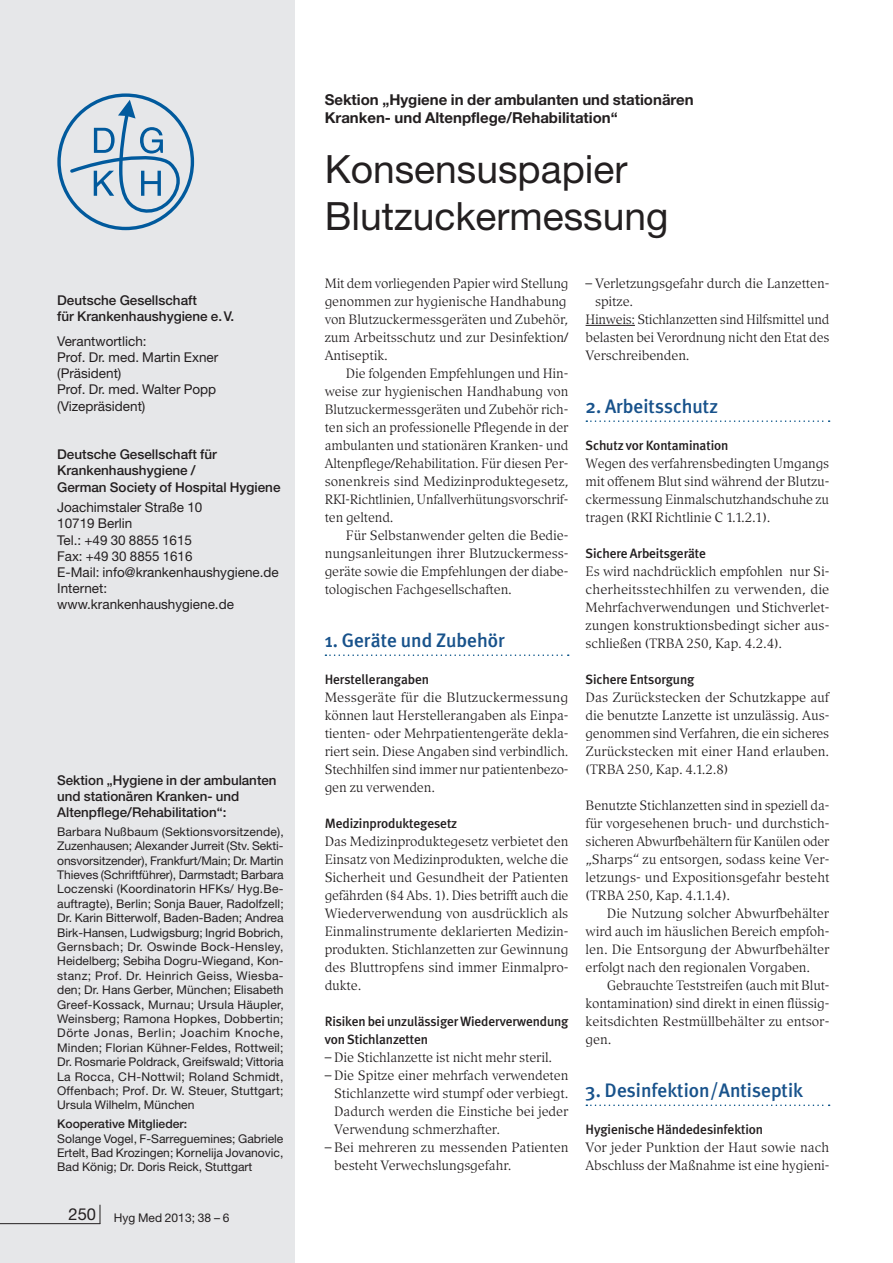
<style>
.page{position:relative;width:893px;height:1263px;background:#fff}
.page>*{position:absolute;margin:0;border:0;box-sizing:border-box;transform-origin:0 0}
.t1{font:39px/46.8px "Helvetica Neue";color:#231f20}
.t2{font:500 19.5px "Meta Plus";color:#18528b}
.t3{font:700 15px/18px "Helvetica Neue";color:#231f20}
.t4{font:13.5px/18px "Compatil Exquisit LT";letter-spacing:-.01em;color:#231f20;text-align:justify}
.t5{font:13.5px/16.2px "Helvetica Neue";color:#231f20}
.t6{font:500 13.5px/16.2px "Helvetica Neue";color:#231f20}
.t7{font:500 13.5px/18px "Meta Plus";letter-spacing:-.01em;color:#231f20}
.t8{font:12px/14.4px "Helvetica Neue";color:#231f20;text-align:justify}
.t9{font:500 12px "Helvetica Neue";color:#231f20}
</style>
<div class="page">
<div style="left:0;top:0;width:295px;height:1263px;background:#e6e7e9"></div>
<svg style="left:57px;top:93px;width:137px;height:137px"></svg>
<hr style="left:0;top:1223px;width:100px;height:1px;background:#231f20">
<svg style="left:100px;top:1205px;width:1px;height:19px"></svg>
<svg style="left:325px;top:654px;width:244px;height:2px"></svg>
<hr style="left:586px;top:325px;width:49px;height:1px;background:#231f20">
<svg style="left:586px;top:420px;width:244px;height:2px"></svg>
<svg style="left:586px;top:1104px;width:244px;height:2px"></svg>
<p class="t6" style="left:57px;top:292px;width:178px">Deutsche Gesellschaft<br>für Krankenhaushygiene e.V.</p>
<p class="t5" style="left:57px;top:333px;width:163px">Verantwortlich:<br>Prof. Dr. med. Martin Exner (Präsident)<br>Prof. Dr. med. Walter Popp (Vizepräsident)</p>
<p class="t6" style="left:57px;top:446px;width:225px">Deutsche Gesellschaft für<br>Krankenhaushygiene /<br>German Society of Hospital Hygiene</p>
<p class="t5" style="left:57px;top:499px;width:223px">Joachimstaler Straße 10<br>10719 Berlin<br>Tel.: +49 30 8855 1615<br>Fax: +49 30 8855 1616<br>E-Mail: info@krankenhaushygiene.de<br>Internet: www.krankenhaushygiene.de</p>
<p class="t6" style="left:57px;top:772px;width:221px">Sektion „Hygiene in der ambulanten und stationären Kranken- und<br>Altenpflege/Rehabilitation“:</p>
<p class="t8" style="left:57px;top:824px;width:228px">Barbara Nußbaum (Sektionsvorsitzende), Zuzenhausen; Alexander Jurreit (Stv. Sekti&shy;onsvorsitzender), Frankfurt/Main; Dr. Martin Thieves (Schriftführer), Darmstadt; Barbara Loczenski (Koordinatorin HFKs/ Hyg.Be&shy;auftragte), Berlin; Sonja Bauer, Radolfzell; Dr. Karin Bitterwolf, Baden-Baden; Andrea Birk-Hansen, Ludwigsburg; Ingrid Bobrich, Gernsbach; Dr. Oswinde Bock-Hensley, Heidelberg; Sebiha Dogru-Wiegand, Kon&shy;stanz; Prof. Dr. Heinrich Geiss, Wiesba&shy;den; Dr. Hans Gerber, München; Elisabeth Greef-Kossack, Murnau; Ursula Häupler, Weinsberg; Ramona Hopkes, Dobbertin; Dörte Jonas, Berlin; Joachim Knoche, Minden; Florian Kühner-Feldes, Rottweil; Dr. Rosmarie Poldrack, Greifswald; Vittoria La Rocca, CH-Nottwil; Roland Schmidt, Offenbach; Prof. Dr. W. Steuer, Stuttgart; Ursula Wilhelm, München</p>
<p class="t9" style="left:57px;top:1117px;width:131px">Kooperative Mitglieder:</p>
<p class="t8" style="left:57px;top:1131px;width:228px">Solange Vogel, F-Sarreguemines; Gabriele Ertelt, Bad Krozingen; Kornelija Jovanovic, Bad König; Dr. Doris Reick, Stuttgart</p>
<p class="t8" style="left:69px;top:1210px;width:163px"><sup>250</sup> Hyg Med 2013; 38 – 6</p>
<p class="t3" style="left:325px;top:91px;width:370px">Sektion „Hygiene in der ambulanten und stationären<br>Kranken- und Altenpflege/Rehabilitation“</p>
<h1 class="t1" style="left:325px;top:145px;width:345px">Konsensuspapier<br>Blutzuckermessung</h1>
<p class="t4" style="left:325px;top:274px;width:245px;text-align:left">Mit dem vorliegenden Papier wird Stellung genommen zur hygienische Handhabung von Blutzuckermessgeräten und Zubehör, zum Arbeitsschutz und zur Desinfektion/ Antiseptik.</p>
<p class="t4" style="left:325px;top:364px;width:245px;text-indent:21px">Die folgenden Empfehlungen und Hin&shy;weise zur hygienischen Handhabung von Blutzuckermessgeräten und Zubehör rich&shy;ten sich an professionelle Pflegende in der ambulanten und stationären Kranken- und Altenpflege/Rehabilitation. Für diesen Per&shy;sonenkreis sind Medizinproduktegesetz, RKI-Richtlinien, Unfallverhütungsvorschrif&shy;ten geltend.</p>
<p class="t4" style="left:325px;top:526px;width:245px;text-indent:21px">Für Selbstanwender gelten die Bedie&shy;nungsanleitungen ihrer Blutzuckermess&shy;geräte sowie die Empfehlungen der diabe&shy;tologischen Fachgesellschaften.</p>
<h2 class="t2" style="left:325px;top:629px;width:182px">1. Geräte und Zubehör</h2>
<p class="t7" style="left:325px;top:670px;width:106px">Herstellerangaben</p>
<p class="t4" style="left:325px;top:688px;width:245px">Messgeräte für die Blutzuckermessung können laut Herstellerangaben als Einpa&shy;tienten- oder Mehrpatientengeräte dekla&shy;riert sein. Diese Angaben sind verbindlich.<br>Stechhilfen sind immer nur patientenbezo&shy;gen zu verwenden.</p>
<p class="t7" style="left:325px;top:814px;width:134px">Medizinproduktegesetz</p>
<p class="t4" style="left:325px;top:832px;width:245px">Das Medizinproduktegesetz verbietet den Einsatz von Medizinprodukten, welche die Sicherheit und Gesundheit der Patienten gefährden (§4 Abs. 1). Dies betrifft auch die Wiederverwendung von ausdrücklich als Einmalinstrumente deklarierten Medizin&shy;produkten. Stichlanzetten zur Gewinnung des Bluttropfens sind immer Einmalpro&shy;dukte.</p>
<p class="t7" style="left:325px;top:1012px;width:245px">Risiken bei unzulässiger Wiederverwendung von Stichlanzetten</p>
<p class="t4" style="left:325px;top:1048px;width:229px">– Die Stichlanzette ist nicht mehr steril.</p>
<p class="t4" style="left:334px;top:1066px;width:236px;text-indent:-9px">– Die Spitze einer mehrfach verwendeten Stichlanzette wird stumpf oder verbiegt.<br>Dadurch werden die Einstiche bei jeder Verwendung schmerzhafter.</p>
<p class="t4" style="left:334px;top:1138px;width:236px;text-indent:-9px">– Bei mehreren zu messenden Patienten besteht Verwechslungsgefahr.</p>
<p class="t4" style="left:586px;top:274px;width:245px">– Verletzungsgefahr durch die Lanzetten-</p>
<p class="t4" style="left:595px;top:292px;width:40px">spitze.</p>
<p class="t4" style="left:586px;top:310px;width:245px">Hinweis: Stichlanzetten sind Hilfsmittel und</p>
<p class="t4" style="left:586px;top:328px;width:245px">belasten bei Verordnung nicht den Etat des</p>
<p class="t4" style="left:586px;top:346px;width:106px">Verschreibenden.</p>
<h2 class="t2" style="left:586px;top:395px;width:134px">2. Arbeitsschutz</h2>
<p class="t7" style="left:586px;top:436px;width:144px">Schutz vor Kontamination</p>
<p class="t4" style="left:586px;top:454px;width:245px">Wegen des verfahrensbedingten Umgangs mit offenem Blut sind während der Blutzu&shy;ckermessung Einmalschutzhandschuhe zu tragen (RKI Richtlinie C 1.1.2.1).</p>
<p class="t7" style="left:586px;top:544px;width:122px">Sichere Arbeitsgeräte</p>
<p class="t4" style="left:586px;top:562px;width:245px">Es wird nachdrücklich empfohlen nur Si&shy;cherheitsstechhilfen zu verwenden, die Mehrfachverwendungen und Stichverlet&shy;zungen konstruktionsbedingt sicher aus&shy;schließen (TRBA 250, Kap. 4.2.4).</p>
<p class="t7" style="left:586px;top:670px;width:110px">Sichere Entsorgung</p>
<p class="t4" style="left:586px;top:688px;width:245px">Das Zurückstecken der Schutzkappe auf die benutzte Lanzette ist unzulässig. Aus&shy;genommen sind Verfahren, die ein sicheres Zurückstecken mit einer Hand erlauben. (TRBA 250, Kap. 4.1.2.8)</p>
<p class="t4" style="left:586px;top:796px;width:245px">Benutzte Stichlanzetten sind in speziell da&shy;für vorgesehenen bruch- und durchstich&shy;sicheren Abwurfbehältern für Kanülen oder „Sharps“ zu entsorgen, sodass keine Ver&shy;letzungs- und Expositionsgefahr besteht (TRBA 250, Kap. 4.1.1.4).</p>
<p class="t4" style="left:586px;top:904px;width:245px;text-indent:21px">Die Nutzung solcher Abwurfbehälter wird auch im häuslichen Bereich empfoh&shy;len. Die Entsorgung der Abwurfbehälter erfolgt nach den regionalen Vorgaben.</p>
<p class="t4" style="left:586px;top:976px;width:245px;text-indent:21px">Gebrauchte Teststreifen (auch mit Blut&shy;kontamination) sind direkt in einen flüssig&shy;keitsdichten Restmüllbehälter zu entsor&shy;gen.</p>
<h2 class="t2" style="left:586px;top:1079px;width:219px">3. Desinfektion/Antiseptik</h2>
<p class="t7" style="left:586px;top:1120px;width:179px">Hygienische Händedesinfektion</p>
<p class="t4" style="left:586px;top:1138px;width:245px">Vor jeder Punktion der Haut sowie nach<br>Abschluss der Maßnahme ist eine hygieni-</p>
</div>
